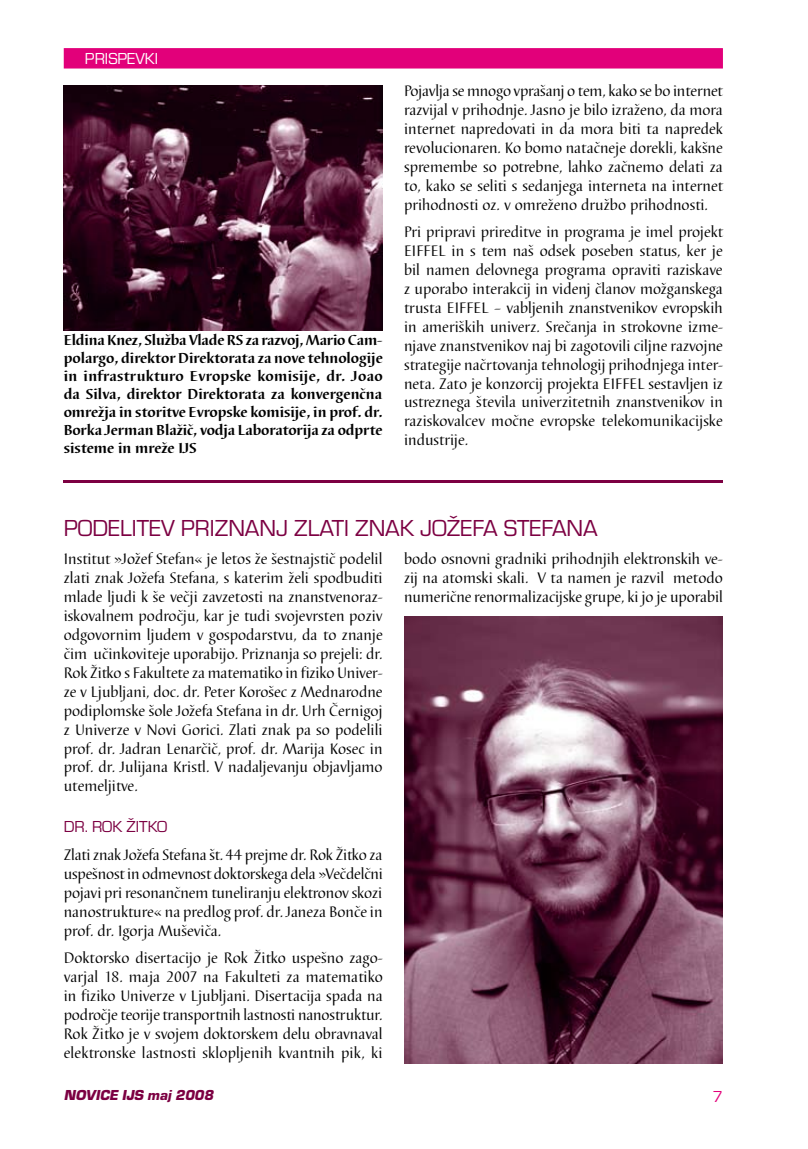
<style>
.page{position:relative;width:808px;height:1149px;background:#fff}
.page>*{position:absolute;margin:0;border:0;box-sizing:border-box;transform-origin:0 0}
.t1{font:24px "Eurostile TEE";color:#7c0042}
.t2{font:16.5px "Eurostile TEE";color:#7c0042}
.t3{font:16.5px "Eurostile TEE";color:#fff}
.t4{font:16.5px "Eurostile TEE";color:#e2007a}
.t5{font:15.75px/18.9px "Barbedor TEE";color:#000;text-align:justify}
.t6{font:700 15px/18px "Barbedor TEE";letter-spacing:-.005em;color:#000;text-align:justify}
.t7{font:italic 15px "Eurostile TEE Blac";color:#7c0042}
</style>
<div class="page">
<div style="left:64px;top:48px;width:659px;height:20px;background:#e2007a;border:2px solid #e2007a"></div>
<img style="left:64px;top:85px;width:319px;height:245px">
<img style="left:404px;top:616px;width:319px;height:447px">
<hr style="left:64px;top:480px;width:659px;height:3px;background:#7c0042">
<p class="t3" style="left:85px;top:50px;width:75px">PRISPEVKI</p>
<p class="t6" style="left:64px;top:331px;width:321px">Eldina Knez, Služba Vlade RS za razvoj, Mario Cam&shy;polargo, direktor Direktorata za nove tehnologije in infrastrukturo Evropske komisije, dr. Joao da Silva, direktor Direktorata za konvergenčna omrežja in storitve Evropske komisije, in prof. dr.<br>Borka Jerman Blažič, vodja Laboratorija za odprte sisteme in mreže IJS</p>
<p class="t5" style="left:404px;top:82px;width:320px">Pojavlja se mnogo vprašanj o tem, kako se bo internet razvijal v prihodnje. Jasno je bilo izraženo, da mora internet napredovati in da mora biti ta napredek revolucionaren. Ko bomo natačneje dorekli, kakšne spremembe so potrebne, lahko začnemo delati za to, kako se seliti s sedanjega interneta na internet prihodnosti oz. v omreženo družbo prihodnosti.</p>
<p class="t5" style="left:404px;top:223px;width:320px">Pri pripravi prireditve in programa je imel projekt EIFFEL in s tem naš odsek poseben status, ker je bil namen delovnega programa opraviti raziskave z uporabo interakcij in videnj članov možganskega trusta EIFFEL – vabljenih znanstvenikov evropskih in ameriških univerz. Srečanja in strokovne izme&shy;njave znanstvenikov naj bi zagotovili ciljne razvojne strategije načrtovanja tehnologij prihodnjega inter&shy;neta. Zato je konzorcij projekta EIFFEL sestavljen iz ustreznega števila univerzitetnih znanstvenikov in raziskovalcev močne evropske telekomunikacijske industrije.</p>
<h1 class="t1" style="left:64px;top:515px;width:535px">PODELITEV PRIZNANJ ZLATI ZNAK JOŽEFA STEFANA</h1>
<p class="t5" style="left:64px;top:550px;width:320px">Institut »Jožef Stefan« je letos že šestnajstič podelil zlati znak Jožefa Stefana, s katerim želi spodbuditi mlade ljudi k še večji zavzetosti na znanstvenoraz&shy;iskovalnem področju, kar je tudi svojevrsten poziv odgovornim ljudem v gospodarstvu, da to znanje čim učinkoviteje uporabijo. Priznanja so prejeli: dr.<br>Rok Žitko s Fakultete za matematiko in fiziko Univer&shy;ze v Ljubljani, doc. dr. Peter Korošec z Mednarodne podiplomske šole Jožefa Stefana in dr. Urh Černigoj z Univerze v Novi Gorici. Zlati znak pa so podelili prof. dr. Jadran Lenarčič, prof. dr. Marija Kosec in prof. dr. Julijana Kristl. V nadaljevanju objavljamo utemeljitve.</p>
<p class="t2" style="left:64px;top:817px;width:105px">DR. ROK ŽITKO</p>
<p class="t5" style="left:64px;top:845px;width:321px">Zlati znak Jožefa Stefana št. 44 prejme dr. Rok Žitko za uspešnost in odmevnost doktorskega dela »Večdelčni pojavi pri resonančnem tuneliranju elektronov skozi nanostrukture« na predlog prof. dr. Janeza Bonče in prof. dr. Igorja Muševiča.</p>
<p class="t5" style="left:64px;top:948px;width:321px">Doktorsko disertacijo je Rok Žitko uspešno zago&shy;varjal 18. maja 2007 na Fakulteti za matematiko in fiziko Univerze v Ljubljani. Disertacija spada na področje teorije transportnih lastnosti nanostruktur.<br>Rok Žitko je v svojem doktorskem delu obravnaval elektronske lastnosti sklopljenih kvantnih pik, ki</p>
<p class="t5" style="left:404px;top:550px;width:321px">bodo osnovni gradniki prihodnjih elektronskih ve&shy;zij na atomski skali. V ta namen je razvil metodo numerične renormalizacijske grupe, ki jo je uporabil</p>
<p class="t7" style="left:64px;top:1085px;width:154px">NOVICE IJS maj2008</p>
<p class="t4" style="left:713px;top:1087px;width:12px">7</p>
</div>
